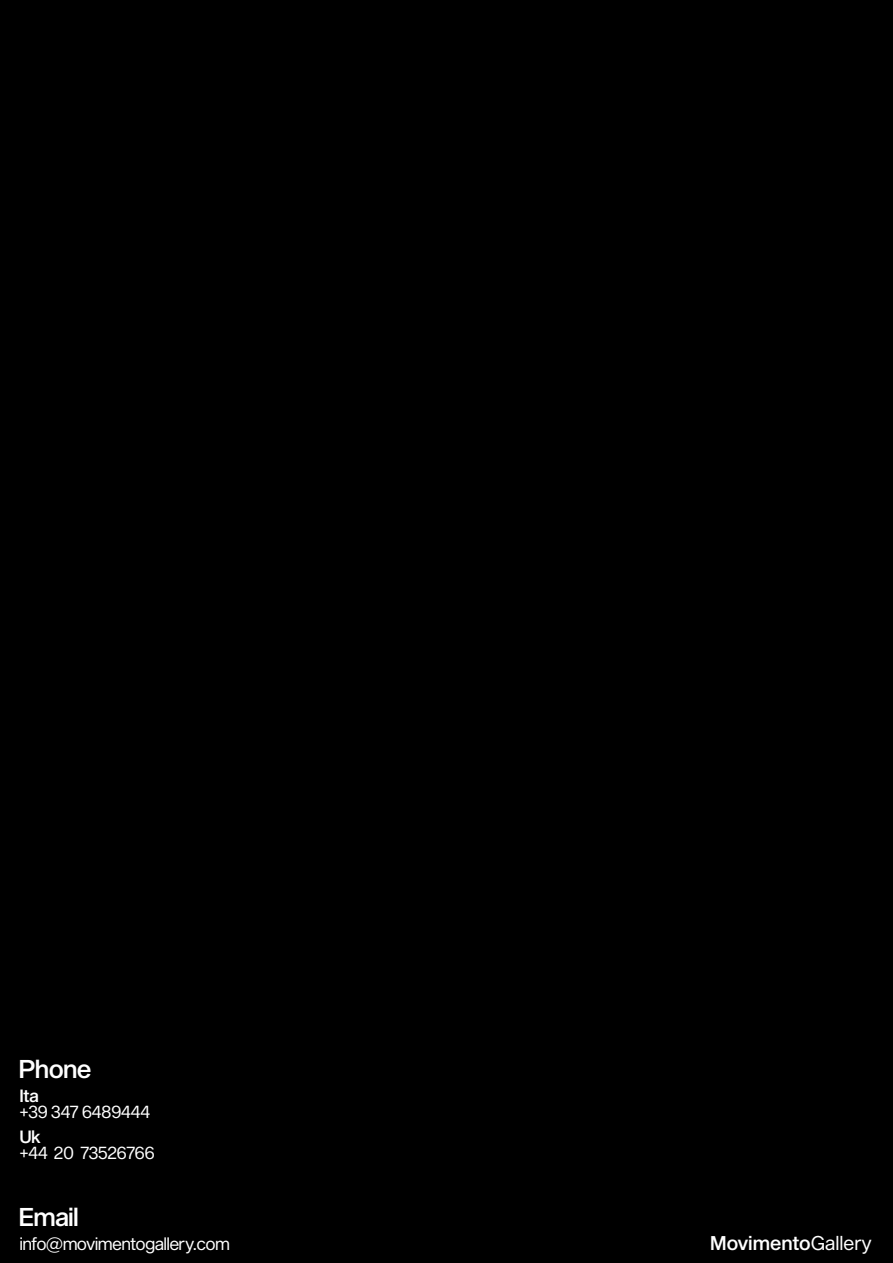
<style>
.page{position:relative;width:893px;height:1263px;background:#000}
.page>*{position:absolute;margin:0;border:0;box-sizing:border-box;transform-origin:0 0}
.t1{font:25.2px "Sequel Sans Medium Disp";color:#fff}
.t2{font:19.5px "Sequel Sans Medium Head";color:#fff}
.t3{font:17.4px "Sequel Sans Book Disp";color:#fff}
.t4{font:17.4px "Sequel Sans Medium Disp";color:#fff}
.s1{font-family:"Sequel Sans Book Head"}
</style>
<div class="page">
<h1 class="t1" style="left:19px;top:1051px;width:74px">Phone</h1>
<p class="t4" style="left:20px;top:1083px;width:20px">Ita</p>
<p class="t3" style="left:20px;top:1099px;width:132px">+39 347 6489444</p>
<p class="t4" style="left:20px;top:1125px;width:22px">Uk</p>
<p class="t3" style="left:20px;top:1140px;width:137px">+44 20 73526766</p>
<h1 class="t1" style="left:19px;top:1199px;width:61px">Email</h1>
<p class="t3" style="left:20px;top:1231px;width:211px">info@movimentogallery.com</p>
<p class="t2" style="left:710px;top:1229px;width:163px">Movimento<span class="s1">Gallery</span></p>
</div>
